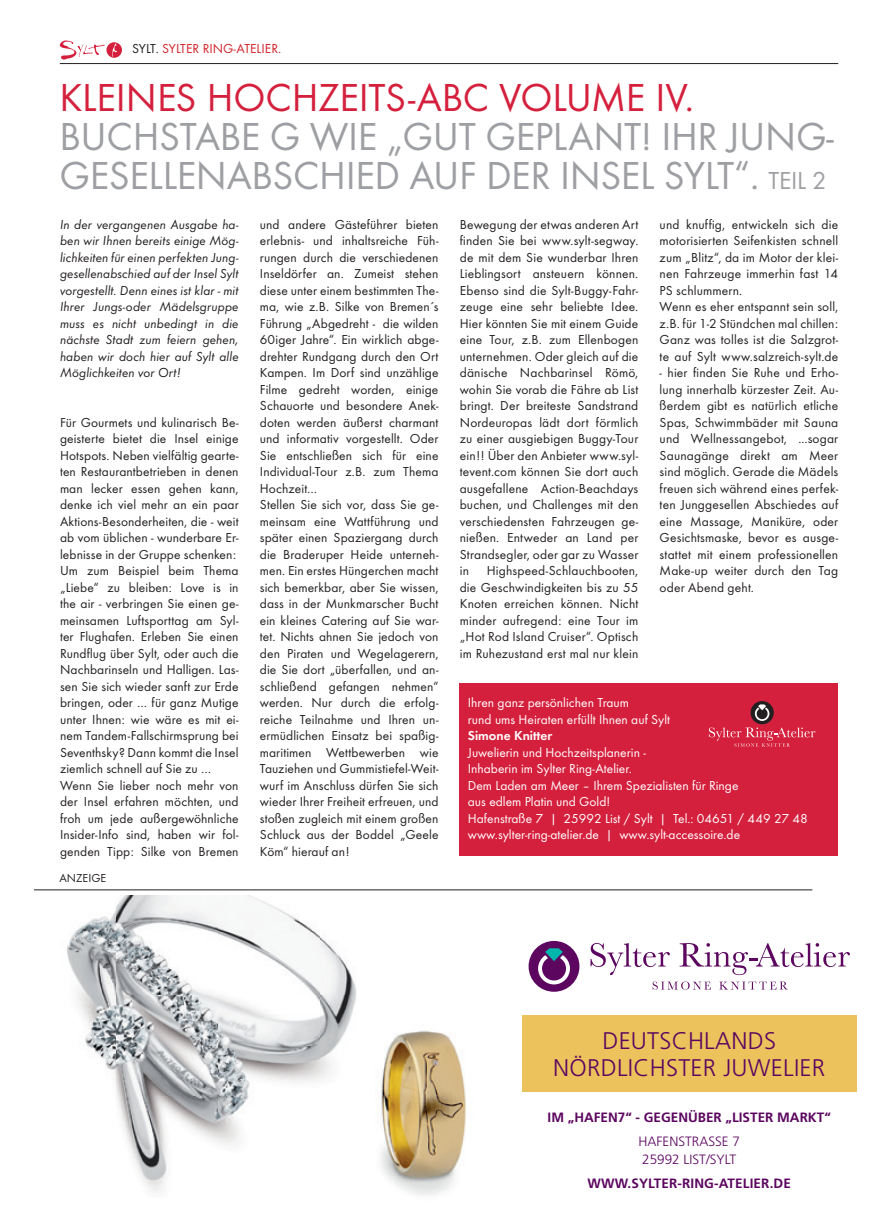
<style>
.page{position:relative;width:872px;height:1212px;background:#fff}
.page>*{position:absolute;margin:0;border:0;box-sizing:border-box;transform-origin:0 0}
.t1{font:40.5px/39px "Futura T";letter-spacing:-.01em;color:#9d9fa2}
.t2{font:40.5px "Futura T";letter-spacing:-.005em;color:#d5203d}
.t3{font:300 24px/26.7px "Frutiger";letter-spacing:.01em;color:#5c0660;text-align:center}
.t4{font:13.5px/16.5px "Futura T";letter-spacing:.01em;color:#231f20;text-align:justify}
.t5{font:13.5px/16.5px "Futura T";color:#fff}
.t6{font:italic 13.5px/16.5px "Futura T";letter-spacing:.005em;color:#231f20;text-align:justify}
.t7{font:700 13.5px/24px "Frutiger";color:#5c0660;text-align:center}
.t8{font:13.5px "Futura T";color:#d1232a}
.t9{font:600 13.5px "Futura T";color:#fff}
.t10{font:12px "Futura T";color:#231f20}
.s1{color:#231f20}
.s2{font-size:25.5px}
.s3{font-weight:300}
</style>
<div class="page">
<hr style="left:34px;top:889px;width:778px;height:1px;background:#231f20">
<img style="left:67px;top:895px;width:289px;height:297px">
<div style="left:522px;top:1015px;width:334px;height:77px;background:#ecc25c"></div>
<div style="left:528px;top:941px;width:51px;height:51px;background:#5c0660;border-radius:50%"></div>
<svg style="left:538px;top:948px;width:32px;height:36px"></svg>
<svg style="left:590px;top:943px;width:80px;height:32px"></svg>
<svg style="left:679px;top:943px;width:171px;height:32px"></svg>
<svg style="left:652px;top:981px;width:59px;height:9px"></svg>
<svg style="left:719px;top:981px;width:69px;height:9px"></svg>
<img style="left:380px;top:1030px;width:86px;height:166px">
<hr style="left:60px;top:63px;width:778px;height:1px;background:#231f20">
<svg style="left:60px;top:41px;width:45px;height:19px"></svg>
<svg style="left:106px;top:42px;width:16px;height:16px"></svg>
<svg style="left:112px;top:44px;width:5px;height:13px"></svg>
<div style="left:459px;top:683px;width:379px;height:173px;background:#d5203d"></div>
<svg style="left:750px;top:701px;width:23px;height:23px"></svg>
<svg style="left:755px;top:704px;width:14px;height:17px"></svg>
<svg style="left:709px;top:727px;width:106px;height:20px"></svg>
<p class="t8" style="left:132px;top:41px;width:150px"><span class="s1">SYLT.</span> SYLTER RING-ATELIER.</p>
<p class="t2" style="left:59px;top:73px;width:636px">KLEINES HOCHZEITS-ABC VOLUME IV.</p>
<p class="t1" style="left:59px;top:116px;width:775px">BUCHSTABE G WIE „GUT GEPLANT! IHR JUNG-<br>GESELLENABSCHIED AUF DER INSEL SYLT“. <span class="s2">TEIL 2</span></p>
<p class="t6" style="left:60px;top:216px;width:180px">In der vergangenen Ausgabe ha&shy;ben wir Ihnen bereits einige Mög&shy;lichkeiten für einen perfekten Jung&shy;gesellenabschied auf der Insel Sylt vorgestellt. Denn eines ist klar - mit Ihrer Jungs-oder Mädelsgruppe muss es nicht unbedingt in die nächste Stadt zum feiern gehen, haben wir doch hier auf Sylt alle Möglichkeiten vor Ort!</p>
<p class="t4" style="left:60px;top:414px;width:180px">Für Gourmets und kulinarisch Be&shy;geisterte bietet die Insel einige Hotspots. Neben vielfältig gearte&shy;ten Restaurantbetrieben in denen man lecker essen gehen kann, denke ich viel mehr an ein paar Aktions-Besonderheiten, die - weit ab vom üblichen - wunderbare Er&shy;lebnisse in der Gruppe schenken:</p>
<p class="t4" style="left:60px;top:562px;width:180px">Um zum Beispiel beim Thema „Liebe“ zu bleiben: Love is in the air - verbringen Sie einen ge&shy;meinsamen Luftsporttag am Syl&shy;ter Flughafen. Erleben Sie einen Rundflug über Sylt, oder auch die Nachbarinseln und Halligen. Las&shy;sen Sie sich wieder sanft zur Erde bringen, oder … für ganz Mutige unter Ihnen: wie wäre es mit ei&shy;nem Tandem-Fallschirmsprung bei Seventhsky? Dann kommt die Insel ziemlich schnell auf Sie zu …</p>
<p class="t4" style="left:60px;top:777px;width:180px">Wenn Sie lieber noch mehr von der Insel erfahren möchten, und froh um jede außergewöhnliche Insider-Info sind, haben wir fol&shy;genden Tipp: Silke von Bremen</p>
<p class="t4" style="left:260px;top:216px;width:180px">und andere Gästeführer bieten erlebnis- und inhaltsreiche Füh&shy;rungen durch die verschiedenen Inseldörfer an. Zumeist stehen diese unter einem bestimmten The&shy;ma, wie z.B. Silke von Bremen´s Führung „Abgedreht - die wilden 60iger Jahre“. Ein wirklich abge&shy;drehter Rundgang durch den Ort Kampen. Im Dorf sind unzählige Filme gedreht worden, einige Schauorte und besondere Anek&shy;doten werden äußerst charmant und informativ vorgestellt. Oder Sie entschließen sich für eine Individual-Tour z.B. zum Thema Hochzeit…</p>
<p class="t4" style="left:260px;top:496px;width:180px">Stellen Sie sich vor, dass Sie ge&shy;meinsam eine Wattführung und später einen Spaziergang durch die Braderuper Heide unterneh&shy;men. Ein erstes Hüngerchen macht sich bemerkbar, aber Sie wissen, dass in der Munkmarscher Bucht ein kleines Catering auf Sie war&shy;tet. Nichts ahnen Sie jedoch von den Piraten und Wegelagerern, die Sie dort „überfallen, und an&shy;schließend gefangen nehmen“ werden. Nur durch die erfolg&shy;reiche Teilnahme und Ihren un&shy;ermüdlichen Einsatz bei spaßig&shy;maritimen Wettbewerben wie Tauziehen und Gummistiefel-Weit&shy;wurf im Anschluss dürfen Sie sich wieder Ihrer Freiheit erfreuen, und stoßen zugleich mit einem großen Schluck aus der Boddel „Geele Köm“ hierauf an!</p>
<p class="t4" style="left:659px;top:216px;width:180px">und knuffig, entwickeln sich die motorisierten Seifenkisten schnell zum „Blitz“, da im Motor der klei&shy;nen Fahrzeuge immerhin fast 14<br>PS schlummern.</p>
<p class="t4" style="left:659px;top:298px;width:180px">Wenn es eher entspannt sein soll, z.B. für 1-2 Stündchen mal chillen:<br>Ganz was tolles ist die Salzgrot&shy;te auf Sylt www.salzreich-sylt.de</p>
<p class="t4" style="left:659px;top:364px;width:180px">- hier finden Sie Ruhe und Erho&shy;lung innerhalb kürzester Zeit. Au&shy;ßerdem gibt es natürlich etliche Spas, Schwimmbäder mit Sauna und Wellnessangebot, ...sogar Saunagänge direkt am Meer sind möglich. Gerade die Mädels freuen sich während eines perfek&shy;ten Junggesellen Abschiedes auf eine Massage, Maniküre, oder Gesichtsmaske, bevor es ausge&shy;stattet mit einem professionellen Make-up weiter durch den Tag oder Abend geht.</p>
<p class="t4" style="left:460px;top:216px;width:180px">Bewegung der etwas anderen Art finden Sie bei www.sylt-segway. de mit dem Sie wunderbar Ihren Lieblingsort ansteuern können.<br>Ebenso sind die Sylt-Buggy-Fahr&shy;zeuge eine sehr beliebte Idee.<br>Hier könnten Sie mit einem Guide eine Tour, z.B. zum Ellenbogen unternehmen. Oder gleich auf die dänische Nachbarinsel Römö, wohin Sie vorab die Fähre ab List bringt. Der breiteste Sandstrand Nordeuropas lädt dort förmlich zu einer ausgiebigen Buggy-Tour ein!! Über den Anbieter www.syl&shy;tevent.com können Sie dort auch ausgefallene Action-Beachdays buchen, und Challenges mit den verschiedensten Fahrzeugen ge&shy;nießen. Entweder an Land per Strandsegler, oder gar zu Wasser in</p>
<p class="t4" style="left:460px;top:562px;width:180px;text-indent:27px">Highspeed-Schlauchbooten, die Geschwindigkeiten bis zu 55<br>Knoten erreichen können. Nicht minder aufregend: eine Tour im „Hot Rod Island Cruiser“. Optisch im Ruhezustand erst mal nur klein</p>
<p class="t5" style="left:468px;top:694px;width:163px">Ihren ganz persönlichen Traum</p>
<p class="t5" style="left:468px;top:711px;width:204px">rund ums Heiraten erfüllt Ihnen auf Sylt</p>
<p class="t9" style="left:468px;top:728px;width:86px">Simone Knitter</p>
<p class="t5" style="left:468px;top:744px;width:179px">Juwelierin und Hochzeitsplanerin -</p>
<p class="t5" style="left:468px;top:760px;width:166px">Inhaberin im Sylter Ring-Atelier.</p>
<p class="t5" style="left:468px;top:777px;width:272px">Dem Laden am Meer – Ihrem Spezialisten für Ringe</p>
<p class="t5" style="left:468px;top:793px;width:144px">aus edlem Platin und Gold!</p>
<p class="t5" style="left:468px;top:810px;width:341px">Hafenstraße 7 | 25992 List / Sylt | Tel.: 04651 / 449 27 48 www.sylter-ring-atelier.de | www.sylt-accessoire.de</p>
<p class="t10" style="left:60px;top:871px;width:48px">ANZEIGE</p>
<p class="t3" style="left:553px;top:1027px;width:273px">DEUTSCHLANDS<br>NÖRDLICHSTER JUWELIER</p>
<p class="t7" style="left:547px;top:1105px;width:285px">IM „HAFEN7“ - GEGENÜBER „LISTER MARKT“<br><span class="s3">HAFENSTRASSE 7</span></p>
<p class="t7" style="left:587px;top:1147px;width:205px"><span class="s3">25992 LIST/SYLT<br></span>WWW.SYLTER-RING-ATELIER.DE</p>
</div>
